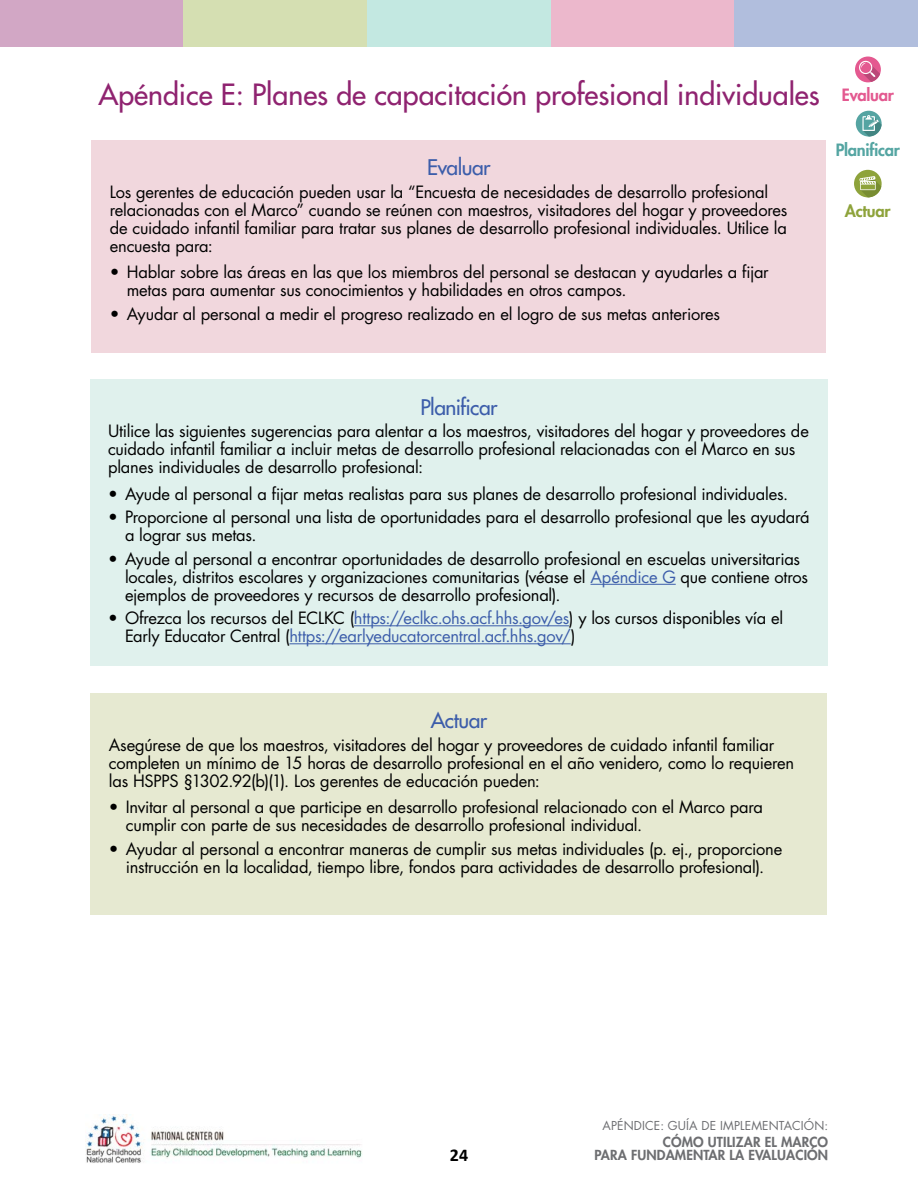
<style>
.page{position:relative;width:918px;height:1188px;background:#fff}
.page>*{position:absolute;margin:0;border:0;box-sizing:border-box;transform-origin:0 0}
.t1{font:500 28.5px "Futura Std";color:#8f2370}
.t2{font:500 21px "Futura Std";letter-spacing:-.025em;color:#3c5daa}
.t3{font:700 18px "Calibri";color:#000}
.t4{font:16.5px/18px "Futura Std";letter-spacing:-.015em;color:#000}
.t5{font:800 16.5px "Futura Std";letter-spacing:-.015em;color:#54a5a2}
.t6{font:800 16.5px "Futura Std";letter-spacing:-.015em;color:#e35990}
.t7{font:800 16.5px "Futura Std";letter-spacing:-.015em;color:#8ea33b}
.t8{font:800 13.5px/13.5px "Futura Std";letter-spacing:.01em;color:#6d6e71;text-align:right}
.t9{font:12px "Futura Std";letter-spacing:.01em;color:#6d6e71}
.s1{color:#3c5daa}
</style>
<div class="page">
<div style="left:855px;top:57px;width:26px;height:25px;background:#e45990;border-radius:50%"></div>
<svg style="left:859px;top:57px;width:21px;height:25px"></svg>
<div style="left:856px;top:111px;width:26px;height:26px;background:#55a4a2;border-radius:50%"></div>
<svg style="left:862px;top:111px;width:20px;height:26px"></svg>
<div style="left:854px;top:170px;width:28px;height:27px;background:#8ea33b;border-radius:50%"></div>
<svg style="left:859px;top:172px;width:22px;height:25px"></svg>
<svg style="left:0;top:0;width:918px;height:47px;background:#cec7cd"></svg>
<img style="left:86px;top:1115px;width:276px;height:48px">
<div style="left:92px;top:140px;width:734px;height:212px;background:#f1d7dd"></div>
<div style="left:90px;top:380px;width:738px;height:286px;background:#e0f1ed"></div>
<hr style="left:591px;top:584px;width:85px;height:1px;background:#3c5daa">
<hr style="left:354px;top:625px;width:215px;height:1px;background:#3c5daa">
<hr style="left:289px;top:643px;width:282px;height:1px;background:#3c5daa">
<div style="left:91px;top:693px;width:736px;height:222px;background:#e6e9d1"></div>
<h2 class="t1" style="left:98px;top:76px;width:723px">Apéndice E: Planes de capacitación profesional individuales</h2>
<h3 class="t2" style="left:427px;top:155px;width:65px">Evaluar</h3>
<p class="t4" style="left:110px;top:183px;width:679px">Los gerentes de educación pueden usar la “Encuesta de necesidades de desarrollo profesional relacionadas con el Marco” cuando se reúnen con maestros, visitadores del hogar y proveedores de cuidado infantil familiar para tratar sus planes de desarrollo profesional individuales. Utilice la encuesta para:</p>
<p class="t4" style="left:127px;top:263px;width:644px;text-indent:-17px">• Hablar sobre las áreas en las que los miembros del personal se destacan y ayudarles a fijar metas para aumentar sus conocimientos y habilidades en otros campos.</p>
<p class="t4" style="left:110px;top:305px;width:612px">• Ayudar al personal a medir el progreso realizado en el logro de sus metas anteriores</p>
<p class="t6" style="left:842px;top:85px;width:53px">Evaluar</p>
<p class="t5" style="left:836px;top:140px;width:66px">Planificar</p>
<p class="t7" style="left:845px;top:200px;width:47px">Actuar</p>
<h3 class="t2" style="left:420px;top:394px;width:79px">Planificar</h3>
<p class="t4" style="left:108px;top:422px;width:702px">Utilice las siguientes sugerencias para alentar a los maestros, visitadores del hogar y proveedores de cuidado infantil familiar a incluir metas de desarrollo profesional relacionadas con el Marco en sus planes individuales de desarrollo profesional:</p>
<p class="t4" style="left:108px;top:485px;width:682px">• Ayude al personal a fijar metas realistas para sus planes de desarrollo profesional individuales.</p>
<p class="t4" style="left:125px;top:508px;width:686px;text-indent:-17px">• Proporcione al personal una lista de oportunidades para el desarrollo profesional que les ayudará a lograr sus metas.</p>
<p class="t4" style="left:125px;top:550px;width:684px;text-indent:-17px">• Ayude al personal a encontrar oportunidades de desarrollo profesional en escuelas universitarias locales, distritos escolares y organizaciones comunitarias (véase el <span class="s1">Apéndice G</span> que contiene otros ejemplos de proveedores y recursos de desarrollo profesional).</p>
<p class="t4" style="left:125px;top:609px;width:660px;text-indent:-17px">• Ofrezca los recursos del ECLKC (<span class="s1">https://eclkc.ohs.acf.hhs.gov/es</span>) y los cursos disponibles vía el<br>Early Educator Central (<span class="s1">https://earlyeducatorcentral.acf.hhs.gov/</span>)</p>
<h3 class="t2" style="left:431px;top:707px;width:58px">Actuar</h3>
<p class="t4" style="left:109px;top:736px;width:687px">Asegúrese de que los maestros, visitadores del hogar y proveedores de cuidado infantil familiar completen un mínimo de 15 horas de desarrollo profesional en el año venidero, como lo requieren las HSPPS §1302.92(b)(1). Los gerentes de educación pueden:</p>
<p class="t4" style="left:126px;top:798px;width:639px;text-indent:-17px">• Invitar al personal a que participe en desarrollo profesional relacionado con el Marco para cumplir con parte de sus necesidades de desarrollo profesional individual.</p>
<p class="t4" style="left:109px;top:840px;width:675px;text-align:center">• Ayudar al personal a encontrar maneras de cumplir sus metas individuales (p. ej., proporcione instrucción en la localidad, tiempo libre, fondos para actividades de desarrollo profesional).</p>
<p class="t3" style="left:450px;top:1143px;width:20px">24</p>
<p class="t9" style="left:603px;top:1118px;width:227px">APÉNDICE: GUÍA DE IMPLEMENTACIÓN:</p>
<p class="t8" style="left:595px;top:1135px;width:235px">CÓMO UTILIZAR EL MARCO<br>PARA FUNDAMENTAR LA EVALUACIÓN</p>
</div>
